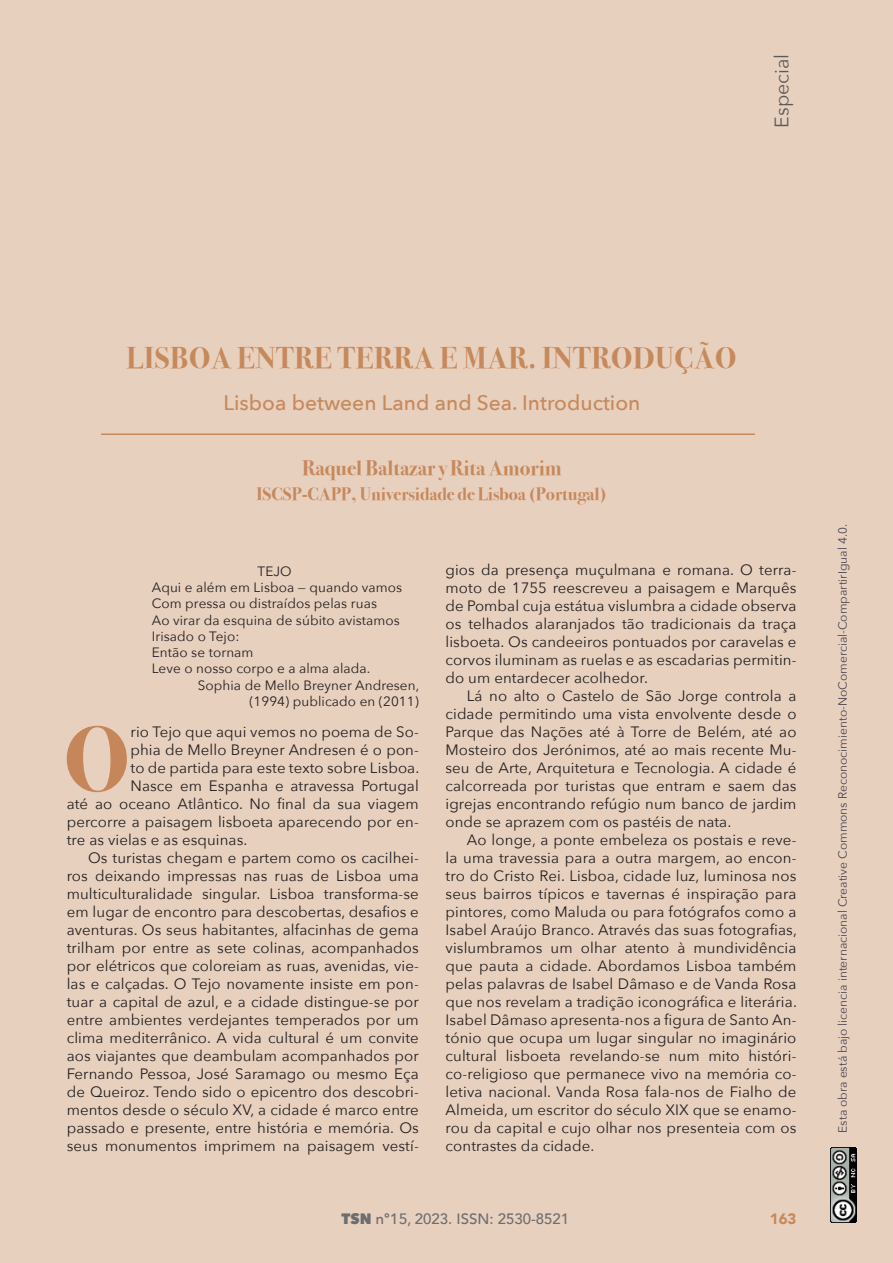
<style>
.page{position:relative;width:893px;height:1263px;background:#fff}
.page>*{position:absolute;margin:0;border:0;box-sizing:border-box;transform-origin:0 0}
.TEXTO{font:700 93px "Bodoni Svty Two ITCTT";color:#c58759}
.t1{font:700 30px "Bodoni Svty Two ITCTT";letter-spacing:.02em;color:#c6895c}
.t2{font:500 21px "Avenir Next";color:#c6895c}
.t3{font:700 21px "Bodoni Svty Two ITCTT";color:#c6895c}
.t4{font:19.5px "Avenir Next";color:#5a5a5d}
.t5{font:700 18px "Bodoni Svty Two ITCTT";color:#c6895c}
.TEXTO-2{font:15px/18px "Avenir Next";letter-spacing:.005em;color:#231f20;text-align:justify}
.t6{font:500 15px "Avenir";color:#6c6d70}
.t7{font:900 15px "Avenir";color:#c6895c}
.TEXTO-3{font:13.5px "Avenir Next";letter-spacing:.005em;color:#231f20}
.PRIMER_PARRAFO{font:13.5px "Avenir Next";color:#231f20}
.TEXTO-4{font:12px "Avenir Next";color:#4a4551}
.s1{font-family:"Avenir Next";font-weight:800}
.s2{font-family:"Avenir Next"}
</style>
<div class="page">
<div style="left:0;top:1px;width:893px;height:1262px;background:#e8d0be"></div>
<hr style="left:101px;top:433px;width:654px;height:2px;background:#c6895c">
<img style="left:830px;top:1147px;width:27px;height:76px">
<p class="t4" style="left:765px;top:128px;width:75px;rotate:-90deg">Especial</p>
<p class="t1" style="left:127px;top:333px;width:611px">LISBOA ENTRE TERRA E MAR. INTRODUÇÃO</p>
<p class="t2" style="left:223px;top:385px;width:418px">Lisboa between Land and Sea. Introduction</p>
<p class="t3" style="left:302px;top:450px;width:261px">Raquel Baltazar y Rita Amorim</p>
<p class="t5" style="left:257px;top:479px;width:352px">ISCSP-CAPP, Universidade de Lisboa (Portugal)</p>
<p class="PRIMER_PARRAFO" style="left:258px;top:560px;width:36px">TEJO</p>
<p class="TEXTO-3" style="left:152px;top:576px;width:252px">Aqui e além em Lisboa — quando vamos</p>
<p class="TEXTO-3" style="left:152px;top:592px;width:227px">Com pressa ou distraídos pelas ruas</p>
<p class="TEXTO-3" style="left:152px;top:609px;width:250px">Ao virar da esquina de súbito avistamos</p>
<p class="TEXTO-3" style="left:152px;top:625px;width:89px">Irisado o Tejo:</p>
<p class="TEXTO-3" style="left:152px;top:641px;width:103px">Então se tornam</p>
<p class="TEXTO-3" style="left:152px;top:657px;width:220px">Leve o nosso corpo e a alma alada.</p>
<p class="TEXTO-3" style="left:198px;top:674px;width:223px">Sophia de Mello Breyner Andresen,</p>
<p class="TEXTO-3" style="left:249px;top:690px;width:171px">(1994) publicado en (2011)</p>
<p class="TEXTO" style="left:64px;top:683px;width:68px">O</p>
<p class="TEXTO-2" style="left:130px;top:722px;width:290px">rio Tejo que aqui vemos no poema de So-</p>
<p class="TEXTO-2" style="left:130px;top:740px;width:290px">phia de Mello Breyner Andresen é o pon-</p>
<p class="TEXTO-2" style="left:130px;top:758px;width:290px">to de partida para este texto sobre Lisboa.</p>
<p class="TEXTO-2" style="left:130px;top:776px;width:290px">Nasce em Espanha e atravessa Portugal</p>
<p class="TEXTO-2" style="left:67px;top:794px;width:354px">até ao oceano Atlântico. No final da sua viagem</p>
<p class="TEXTO-2" style="left:67px;top:812px;width:354px">percorre a paisagem lisboeta aparecendo por en-</p>
<p class="TEXTO-2" style="left:67px;top:830px;width:182px">tre as vielas e as esquinas.</p>
<p class="TEXTO-2" style="left:67px;top:848px;width:354px;text-indent:21px">Os turistas chegam e partem como os cacilhei&shy;ros deixando impressas nas ruas de Lisboa uma multiculturalidade singular. Lisboa transforma-se em lugar de encontro para descobertas, desafios e aventuras. Os seus habitantes, alfacinhas de gema trilham por entre as sete colinas, acompanhados por elétricos que coloreiam as ruas, avenidas, vie&shy;las e calçadas. O Tejo novamente insiste em pon&shy;tuar a capital de azul, e a cidade distingue-se por entre ambientes verdejantes temperados por um clima mediterrânico. A vida cultural é um convite aos viajantes que deambulam acompanhados por Fernando Pessoa, José Saramago ou mesmo Eça de Queiroz. Tendo sido o epicentro dos descobri&shy;mentos desde o século XV, a cidade é marco entre passado e presente, entre história e memória. Os seus monumentos imprimem na paisagem vestí-</p>
<p class="TEXTO-2" style="left:446px;top:560px;width:352px">gios da presença muçulmana e romana. O terra&shy;moto de 1755 reescreveu a paisagem e Marquês de Pombal cuja estátua vislumbra a cidade observa os telhados alaranjados tão tradicionais da traça lisboeta. Os candeeiros pontuados por caravelas e corvos iluminam as ruelas e as escadarias permitin&shy;do um entardecer acolhedor.</p>
<p class="TEXTO-2" style="left:446px;top:686px;width:352px;text-indent:21px">Lá no alto o Castelo de São Jorge controla a cidade permitindo uma vista envolvente desde o Parque das Nações até à Torre de Belém, até ao Mosteiro dos Jerónimos, até ao mais recente Mu&shy;seu de Arte, Arquitetura e Tecnologia. A cidade é calcorreada por turistas que entram e saem das igrejas encontrando refúgio num banco de jardim onde se aprazem com os pastéis de nata.</p>
<p class="TEXTO-2" style="left:446px;top:830px;width:353px;text-indent:21px">Ao longe, a ponte embeleza os postais e reve&shy;la uma travessia para a outra margem, ao encon&shy;tro do Cristo Rei. Lisboa, cidade luz, luminosa nos seus bairros típicos e tavernas é inspiração para pintores, como Maluda ou para fotógrafos como a Isabel Araújo Branco. Através das suas fotografias, vislumbramos um olhar atento à mundividência que pauta a cidade. Abordamos Lisboa também pelas palavras de Isabel Dâmaso e de Vanda Rosa que nos revelam a tradição iconográfica e literária.<br>Isabel Dâmaso apresenta-nos a figura de Santo An&shy;tónio que ocupa um lugar singular no imaginário cultural lisboeta revelando-se num mito históri&shy;co-religioso que permanece vivo na memória co&shy;letiva nacional. Vanda Rosa fala-nos de Fialho de Almeida, um escritor do século XIX que se enamo&shy;rou da capital e cujo olhar nos presenteia com os contrastes da cidade.</p>
<p class="t6" style="left:341px;top:1206px;width:229px"><span class="s1">TSN</span> <span class="s2">nº15,</span> 2023. ISSN: 2530-8521</p>
<p class="t7" style="left:770px;top:1206px;width:28px">163</p>
<p class="TEXTO-4" style="left:832px;top:1132px;width:610px;rotate:-90deg">Esta obra está bajo licencia internacional Creative Commons Reconocimiento-NoComercial-CompartirIgual 4.0.</p>
</div>
